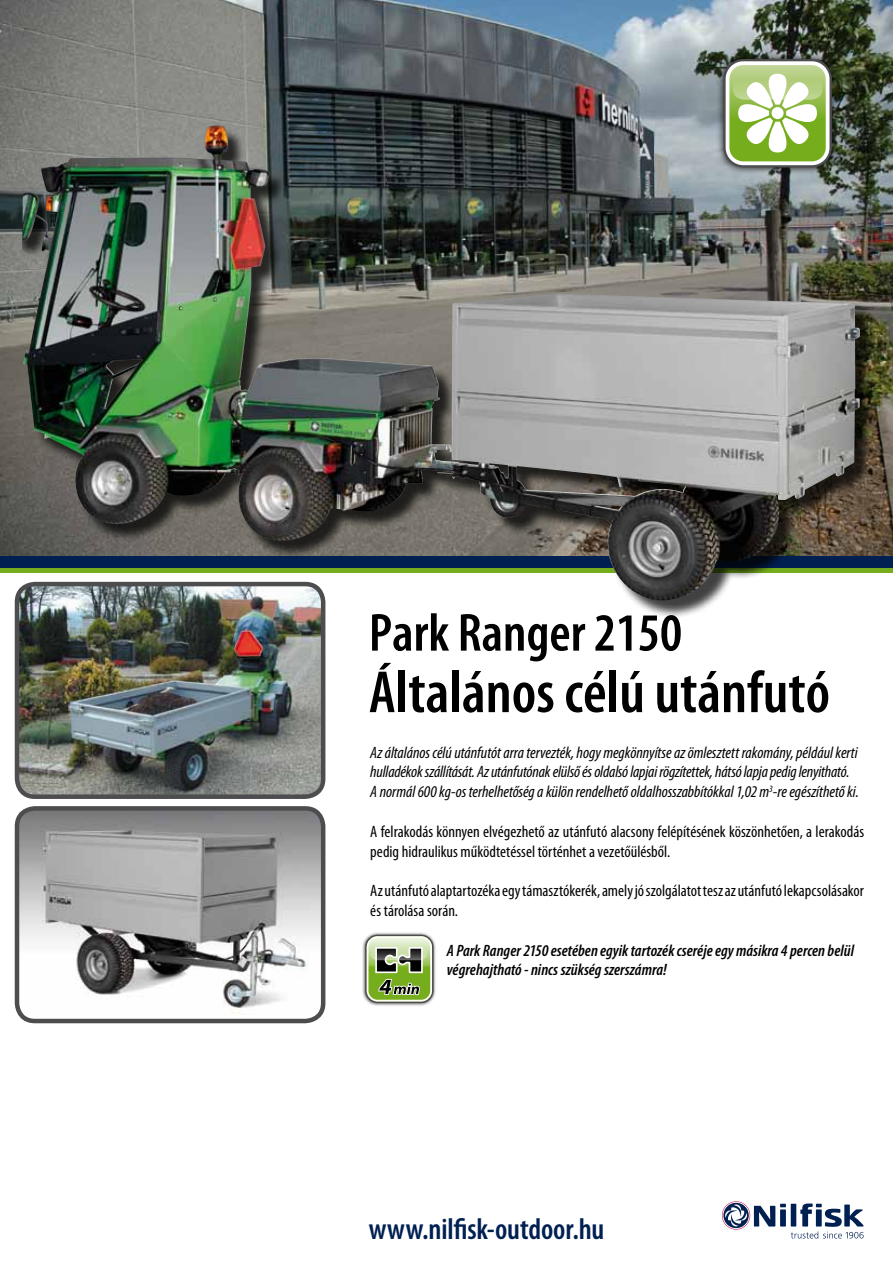
<style>
.page{position:relative;width:893px;height:1263px;background:#fff}
.page>*{position:absolute;margin:0;border:0;box-sizing:border-box;transform-origin:0 0}
.t1{font:600 condensed 60px "Myriad Pro";color:#000}
.t2{font:600 condensed 54px "Myriad Pro";color:#000}
.t3{font:600 condensed 30px "Myriad Pro";letter-spacing:-.005em;color:#002052}
.t4{font:italic condensed 16.5px/19.8px "Myriad Pro";letter-spacing:-.005em;color:#000}
.t5{font:condensed 16.5px/19.8px "Myriad Pro";color:#000}
.t6{font:italic 600 condensed 16.5px/19.8px "Myriad Pro";color:#000}
</style>
<div class="page">
<img style="left:17px;top:587px;width:306px;height:207px">
<div style="left:15px;top:582px;width:310px;height:217px;border:4px solid #4d4c4e;border-radius:18px"></div>
<img style="left:0;top:0;width:893px;height:556px">
<svg style="left:20px;top:811px;width:303px;height:210px"></svg>
<div style="left:15px;top:806px;width:310px;height:217px;border:4px solid #4d4c4e;border-radius:18px"></div>
<img style="left:714px;top:49px;width:127px;height:79px">
<div style="left:723px;top:59px;width:109px;height:109px;border:3px solid #4d4c4e;border-radius:18px"></div>
<svg style="left:725px;top:61px;width:105px;height:67px"></svg>
<div style="left:726px;top:61px;width:103px;height:104px;border:4px solid #fff;border-radius:16px"></div>
<div style="left:0;top:556px;width:893px;height:13px;background:#002052"></div>
<hr style="left:0;top:569px;width:893px;height:4px;background:#76ad1c">
<div style="left:23px;top:128px;width:855px;height:491px;background:#000;opacity:.75"></div>
<img style="left:23px;top:127px;width:191px;height:401px">
<img style="left:362px;top:932px;width:74px;height:74px">
<div style="left:365px;top:935px;width:69px;height:68px;border:1px solid #4d4c4e;border-radius:12px"></div>
<svg style="left:368px;top:937px;width:63px;height:64px"></svg>
<svg style="left:370px;top:940px;width:57px;height:55px;background:#889f64"></svg>
<div style="left:367px;top:936px;width:65px;height:65px;border:2px solid #fff;border-radius:10px"></div>
<svg style="left:722px;top:1201px;width:142px;height:37px"></svg>
<h2 class="t2" style="left:369px;top:599px;width:315px">Park Ranger 2150</h2>
<h1 class="t1" style="left:369px;top:655px;width:463px">Általános célú utánfutó</h1>
<p class="t4" style="left:370px;top:742px;width:490px">Az általános célú utánfutót arra tervezték, hogy megkönnyítse az ömlesztett rakomány, például kerti hulladékok szállítását. Az utánfutónak elülső és oldalsó lapjai rögzítettek, hátsó lapja pedig lenyitható.<br>A normál 600 kg-os terhelhetőség a külön rendelhető oldalhosszabbítókkal 1,02 m<sup>3</sup>-re egészíthető ki.</p>
<p class="t5" style="left:370px;top:821px;width:495px">A felrakodás könnyen elvégezhető az utánfutó alacsony felépítésének köszönhetően, a lerakodás pedig hidraulikus működtetéssel történhet a vezetőülésből.</p>
<p class="t5" style="left:370px;top:881px;width:495px">Az utánfutó alaptartozéka egy támasztókerék, amely jó szolgálatot tesz az utánfutó lekapcsolásakor és tárolása során.</p>
<p class="t6" style="left:447px;top:940px;width:409px">A Park Ranger 2150 esetében egyik tartozék cseréje egy másikra 4 percen belül végrehajtható - nincs szükség szerszámra!</p>
<h3 class="t3" style="left:369px;top:1210px;width:237px">www.nilfisk-outdoor.hu</h3>
</div>
